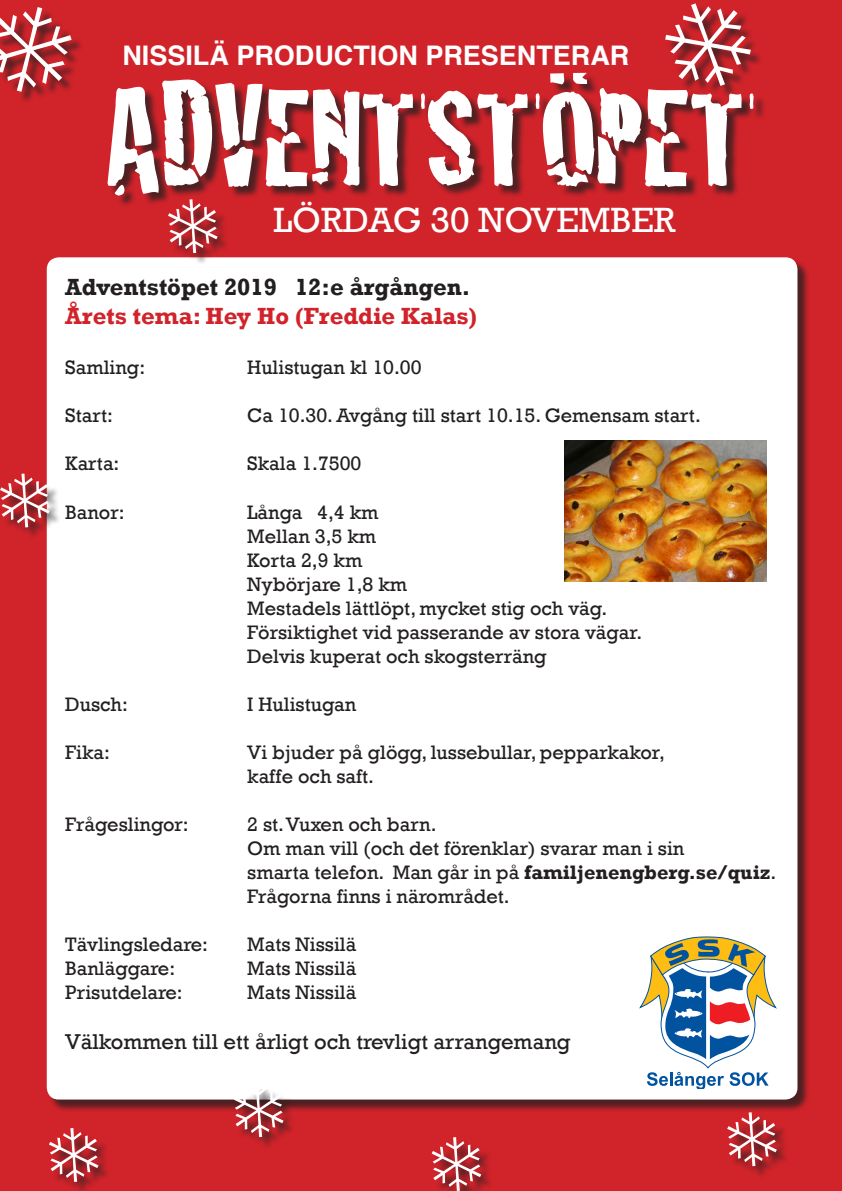
<style>
.page{position:relative;width:842px;height:1191px;background:#d1232a}
.page>*{position:absolute;margin:0;border:0;box-sizing:border-box;transform-origin:0 0}
.t1{font:143px "Cracked";letter-spacing:-.025em;color:#fff}
.t2{font:36px "Rockwell";color:#fff}
.t3{font:700 27px "Helvetica";color:#fff}
.t4{font:700 24px/28.8px "Rockwell";color:#231f20}
.t5{font:22px "Rockwell";color:#231f20}
.t6{font:20px/24px "Rockwell";color:#231f20}
.s1{color:#d1232a}
.s2{font-weight:700}
</style>
<div class="page">
<div style="left:48px;top:259px;width:762px;height:853px;background:#231f20;opacity:.75"></div>
<div style="left:47px;top:257px;width:750px;height:842px;background:#fff;border-radius:12px"></div>
<div style="left:0;top:9px;width:83px;height:95px;background:#231f20;opacity:.75"></div>
<svg style="left:0;top:7px;width:72px;height:85px"></svg>
<div style="left:170px;top:201px;width:60px;height:64px;background:#231f20;opacity:.75"></div>
<svg style="left:168px;top:208px;width:50px;height:45px"></svg>
<div style="left:2px;top:475px;width:60px;height:65px;background:#231f20;opacity:.75"></div>
<svg style="left:0;top:473px;width:50px;height:54px"></svg>
<div style="left:51px;top:1129px;width:60px;height:62px;background:#231f20;opacity:.75"></div>
<svg style="left:49px;top:1128px;width:50px;height:53px"></svg>
<div style="left:236px;top:1085px;width:60px;height:64px;background:#231f20;opacity:.75"></div>
<svg style="left:234px;top:1089px;width:50px;height:48px"></svg>
<div style="left:434px;top:1138px;width:59px;height:53px;background:#231f20;opacity:.75"></div>
<svg style="left:432px;top:1137px;width:49px;height:54px"></svg>
<div style="left:729px;top:1114px;width:60px;height:64px;background:#231f20;opacity:.75"></div>
<svg style="left:727px;top:1112px;width:50px;height:54px"></svg>
<div style="left:667px;top:6px;width:96px;height:92px;background:#231f20;opacity:.75"></div>
<svg style="left:665px;top:3px;width:86px;height:71px"></svg>
<div style="left:65px;top:279px;width:726px;height:810px;background:#fff"></div>
<img style="left:564px;top:440px;width:202px;height:142px">
<svg style="left:639px;top:936px;width:138px;height:153px"></svg>
<div style="left:109px;top:74px;width:657px;height:134px;background:#231f20;opacity:.75"></div>
<p class="t3" style="left:122px;top:34px;width:509px">NISSILÄ PRODUCTION PRESENTERAR</p>
<p class="t1" style="left:104px;top:23px;width:654px">ADVENTSTÖPET</p>
<p class="t2" style="left:273px;top:199px;width:404px">LÖRDAG 30 NOVEMBER</p>
<p class="t4" style="left:65px;top:273px;width:413px">Adventstöpet 2019 12:e årgången.<br><span class="s1">Årets tema: Hey Ho (Freddie Kalas)</span></p>
<p class="t6" style="left:65px;top:356px;width:82px">Samling:</p>
<p class="t6" style="left:247px;top:356px;width:176px">Hulistugan kl 10.00</p>
<p class="t6" style="left:65px;top:404px;width:49px">Start:</p>
<p class="t6" style="left:247px;top:404px;width:455px">Ca 10.30. Avgång till start 10.15. Gemensam start.</p>
<p class="t6" style="left:65px;top:452px;width:56px">Karta:</p>
<p class="t6" style="left:247px;top:452px;width:116px">Skala 1.7500</p>
<p class="t6" style="left:65px;top:500px;width:61px">Banor:</p>
<p class="t6" style="left:247px;top:500px;width:133px">Långa 4,4 km</p>
<p class="t6" style="left:247px;top:524px;width:130px">Mellan 3,5 km</p>
<p class="t6" style="left:247px;top:548px;width:117px">Korta 2,9 km</p>
<p class="t6" style="left:247px;top:572px;width:161px">Nybörjare 1,8 km</p>
<p class="t6" style="left:247px;top:596px;width:397px">Mestadels lättlöpt, mycket stig och väg.<br>Försiktighet vid passerande av stora vägar.<br>Delvis kuperat och skogsterräng</p>
<p class="t6" style="left:65px;top:692px;width:64px">Dusch:</p>
<p class="t6" style="left:247px;top:692px;width:111px">I Hulistugan</p>
<p class="t6" style="left:65px;top:740px;width:46px">Fika:</p>
<p class="t6" style="left:247px;top:740px;width:419px">Vi bjuder på glögg, lussebullar, pepparkakor, kaffe och saft.</p>
<p class="t6" style="left:65px;top:812px;width:125px">Frågeslingor:</p>
<p class="t6" style="left:247px;top:812px;width:530px">2 st. Vuxen och barn.<br>Om man vill (och det förenklar) svarar man i sin<br>smarta telefon. Man går in på <span class="s2">familjenengberg.se/quiz</span>.<br>Frågorna finns i närområdet.</p>
<p class="t6" style="left:65px;top:932px;width:144px">Tävlingsledare:</p>
<p class="t6" style="left:247px;top:932px;width:111px">Mats Nissilä</p>
<p class="t6" style="left:65px;top:956px;width:111px">Banläggare:</p>
<p class="t6" style="left:247px;top:956px;width:111px">Mats Nissilä</p>
<p class="t6" style="left:65px;top:980px;width:119px">Prisutdelare:</p>
<p class="t6" style="left:247px;top:980px;width:111px">Mats Nissilä</p>
<p class="t5" style="left:65px;top:1029px;width:507px">Välkommen till ett årligt och trevligt arrangemang</p>
</div>
